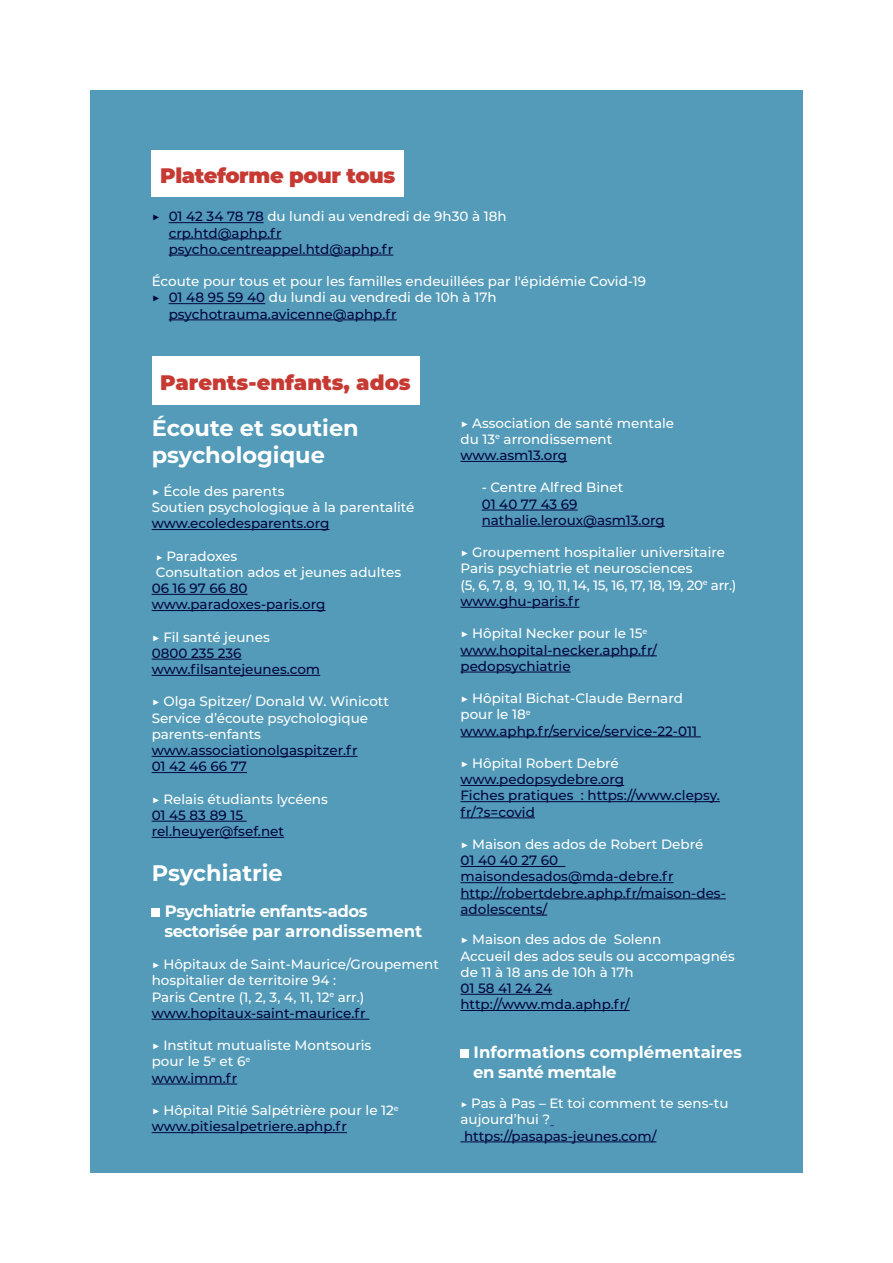
<style>
.page{position:relative;width:893px;height:1263px;background:#fff}
.page>*{position:absolute;margin:0;border:0;box-sizing:border-box;transform-origin:0 0}
.t1{font:700 22.5px/27px "Montserrat";color:#fff}
.t2{font:900 21px "Montserrat";letter-spacing:-.015em;color:#c63a33}
.t3{font:700 16.5px/19.8px "Montserrat";letter-spacing:-.03em;color:#fff}
.t4{font:700 16.5px/19.8px "Montserrat";letter-spacing:-.01em;color:#fff}
.t5{font:500 13.5px/16.2px "Montserrat";color:#fff}
.t6{font:500 13.5px/16.2px "Montserrat";color:#02063f}
.t7{font:500 13.5px "Montserrat";letter-spacing:-.02em;color:#fff}
.s1{color:#02063f}
.s2{font-size:12px}
</style>
<div class="page">
<div style="left:90px;top:90px;width:713px;height:1083px;background:#539bb8"></div>
<hr style="left:152px;top:529px;width:178px;height:1px;background:#02063f">
<hr style="left:152px;top:594px;width:96px;height:1px;background:#02063f">
<hr style="left:152px;top:610px;width:174px;height:1px;background:#02063f">
<hr style="left:152px;top:659px;width:90px;height:1px;background:#02063f">
<hr style="left:152px;top:675px;width:168px;height:1px;background:#02063f">
<hr style="left:152px;top:756px;width:206px;height:1px;background:#02063f">
<hr style="left:152px;top:772px;width:95px;height:1px;background:#02063f">
<hr style="left:152px;top:821px;width:95px;height:1px;background:#02063f">
<hr style="left:152px;top:837px;width:132px;height:1px;background:#02063f">
<hr style="left:152px;top:1019px;width:217px;height:1px;background:#02063f">
<hr style="left:152px;top:1084px;width:85px;height:1px;background:#02063f">
<hr style="left:152px;top:1132px;width:195px;height:1px;background:#02063f">
<div style="left:152px;top:908px;width:8px;height:9px;background:#fff"></div>
<hr style="left:460px;top:461px;width:107px;height:1px;background:#02063f">
<hr style="left:482px;top:510px;width:96px;height:1px;background:#02063f">
<hr style="left:482px;top:526px;width:183px;height:1px;background:#02063f">
<hr style="left:460px;top:607px;width:120px;height:1px;background:#02063f">
<hr style="left:460px;top:655px;width:197px;height:1px;background:#02063f">
<hr style="left:460px;top:672px;width:111px;height:1px;background:#02063f">
<hr style="left:460px;top:736px;width:241px;height:1px;background:#02063f">
<hr style="left:460px;top:785px;width:164px;height:1px;background:#02063f">
<hr style="left:460px;top:801px;width:260px;height:1px;background:#02063f">
<hr style="left:460px;top:817px;width:75px;height:1px;background:#02063f">
<hr style="left:460px;top:866px;width:105px;height:1px;background:#02063f">
<hr style="left:460px;top:882px;width:214px;height:1px;background:#02063f">
<hr style="left:460px;top:898px;width:266px;height:1px;background:#02063f">
<hr style="left:460px;top:915px;width:87px;height:1px;background:#02063f">
<hr style="left:460px;top:994px;width:92px;height:1px;background:#02063f">
<hr style="left:460px;top:1010px;width:169px;height:1px;background:#02063f">
<hr style="left:460px;top:1141px;width:196px;height:1px;background:#02063f">
<div style="left:460px;top:1049px;width:9px;height:9px;background:#fff"></div>
<div style="left:152px;top:356px;width:267px;height:48px;background:#fff"></div>
<hr style="left:169px;top:222px;width:95px;height:1px;background:#02063f">
<hr style="left:169px;top:238px;width:113px;height:1px;background:#02063f">
<hr style="left:169px;top:255px;width:224px;height:1px;background:#02063f">
<hr style="left:169px;top:303px;width:96px;height:1px;background:#02063f">
<hr style="left:169px;top:319px;width:228px;height:1px;background:#02063f">
<div style="left:152px;top:150px;width:252px;height:47px;background:#fff"></div>
<p class="t2" style="left:160px;top:160px;width:237px">Plateforme pour tous</p>
<p class="t5" style="left:152px;top:208px;width:357px"><span class="s1">▶ 01 42 34 78 78</span> du lundi au vendredi de 9h30 à 18h</p>
<p class="t6" style="left:169px;top:224px;width:114px">crp.htd@aphp.fr</p>
<p class="t6" style="left:169px;top:240px;width:226px">psycho.centreappel.htd@aphp.fr</p>
<p class="t5" style="left:152px;top:273px;width:496px">Écoute pour tous et pour les familles endeuillées par l'épidémie Covid-19</p>
<p class="t5" style="left:152px;top:289px;width:346px"><span class="s1">▶ 01 48 95 59 40</span> du lundi au vendredi de 10h à 17h</p>
<p class="t6" style="left:169px;top:305px;width:230px">psychotrauma.avicenne@aphp.fr</p>
<p class="t2" style="left:160px;top:367px;width:252px">Parents-enfants, ados</p>
<p class="t1" style="left:152px;top:414px;width:209px">Écoute et soutien psychologique</p>
<p class="t5" style="left:152px;top:482px;width:134px">▶ École des parents</p>
<p class="t5" style="left:152px;top:498px;width:264px">Soutien psychologique à la parentalité</p>
<p class="t6" style="left:152px;top:515px;width:179px">www.ecoledesparents.org</p>
<p class="t5" style="left:156px;top:547px;width:83px"><span class="s2">▶</span> Paradoxes</p>
<p class="t5" style="left:156px;top:563px;width:247px">Consultation ados et jeunes adultes</p>
<p class="t6" style="left:152px;top:579px;width:97px">06 16 97 66 80</p>
<p class="t6" style="left:152px;top:596px;width:175px">www.paradoxes-paris.org</p>
<p class="t5" style="left:152px;top:628px;width:120px">▶ Fil santé jeunes</p>
<p class="t6" style="left:152px;top:644px;width:170px">0800 235 236 www.filsantejeunes.com</p>
<p class="t5" style="left:152px;top:693px;width:239px">▶ Olga Spitzer/ Donald W. Winicott</p>
<p class="t5" style="left:152px;top:709px;width:218px">Service d’écoute psychologique parents-enfants</p>
<p class="t6" style="left:152px;top:741px;width:207px">www.associationolgaspitzer.fr</p>
<p class="t6" style="left:152px;top:758px;width:97px">01 42 46 66 77</p>
<p class="t5" style="left:152px;top:790px;width:178px">▶ Relais étudiants lycéens</p>
<p class="t6" style="left:152px;top:806px;width:93px">01 45 83 89 15</p>
<p class="t6" style="left:152px;top:822px;width:134px">rel.heuyer@fsef.net</p>
<p class="t1" style="left:152px;top:858px;width:133px">Psychiatrie</p>
<p class="t3" style="left:164px;top:900px;width:259px">Psychiatrie enfants-ados sectorisée par arrondissement</p>
<p class="t5" style="left:152px;top:956px;width:289px">▶ Hôpitaux de Saint-Maurice/Groupement hospitalier de territoire 94 :</p>
<p class="t5" style="left:152px;top:988px;width:214px">Paris Centre (1, 2, 3, 4, 11, 12<sup>e</sup> arr.)</p>
<p class="t6" style="left:152px;top:1004px;width:216px">www.hopitaux-saint-maurice.fr</p>
<p class="t5" style="left:152px;top:1037px;width:221px">▶ Institut mutualiste Montsouris pour le 5<sup>e</sup> et 6<sup>e</sup></p>
<p class="t6" style="left:152px;top:1069px;width:87px">www.imm.fr</p>
<p class="t5" style="left:152px;top:1101px;width:248px">▶ Hôpital Pitié Salpétrière pour le 12<sup>e</sup></p>
<p class="t6" style="left:152px;top:1118px;width:197px">www.pitiesalpetriere.aphp.fr</p>
<p class="t5" style="left:460px;top:414px;width:215px">▶ Association de santé mentale du 13<sup>e</sup> arrondissement</p>
<p class="t6" style="left:460px;top:447px;width:108px">www.asm13.org</p>
<p class="t5" style="left:482px;top:479px;width:143px">- Centre Alfred Binet</p>
<p class="t6" style="left:482px;top:495px;width:97px">01 40 77 43 69</p>
<p class="t6" style="left:482px;top:511px;width:185px">nathalie.leroux@asm13.org</p>
<p class="t5" style="left:460px;top:544px;width:266px">▶ Groupement hospitalier universitaire<br>Paris psychiatrie et neurosciences</p>
<p class="t7" style="left:460px;top:575px;width:277px">(5, 6, 7, 8, 9, 10, 11, 14, 15, 16, 17, 18, 19, 20<sup>e</sup> arr.)</p>
<p class="t6" style="left:460px;top:592px;width:121px">www.ghu-paris.fr</p>
<p class="t5" style="left:460px;top:625px;width:188px">▶ Hôpital Necker pour le 15<sup>e</sup></p>
<p class="t6" style="left:460px;top:641px;width:198px">www.hopital-necker.aphp.fr/ pedopsychiatrie</p>
<p class="t5" style="left:460px;top:690px;width:224px">▶ Hôpital Bichat-Claude Bernard pour le 18<sup>e</sup></p>
<p class="t6" style="left:460px;top:722px;width:238px">www.aphp.fr/service/service-22-011</p>
<p class="t5" style="left:460px;top:754px;width:160px">▶ Hôpital Robert Debré</p>
<p class="t6" style="left:460px;top:771px;width:165px">www.pedopsydebre.org</p>
<p class="t6" style="left:460px;top:787px;width:261px">Fiches pratiques : https://www.clepsy. fr/?s=covid</p>
<p class="t5" style="left:460px;top:835px;width:244px">▶ Maison des ados de Robert Debré<br><span class="s1">01 40 40 27 60</span></p>
<p class="t6" style="left:460px;top:868px;width:215px">maisondesados@mda-debre.fr</p>
<p class="t6" style="left:460px;top:884px;width:267px">http://robertdebre.aphp.fr/maison-des&shy;adolescents/</p>
<p class="t5" style="left:460px;top:931px;width:202px">▶ Maison des ados de Solenn</p>
<p class="t5" style="left:460px;top:947px;width:276px">Accueil des ados seuls ou accompagnés de 11 à 18 ans de 10h à 17h</p>
<p class="t6" style="left:460px;top:979px;width:93px">01 58 41 24 24</p>
<p class="t6" style="left:460px;top:996px;width:171px">http://www.mda.aphp.fr/</p>
<p class="t4" style="left:473px;top:1041px;width:270px">Informations complémentaires en santé mentale</p>
<p class="t5" style="left:460px;top:1095px;width:270px"><span class="s2">▶</span> Pas à Pas – Et toi comment te sens-tu aujourd’hui ?</p>
<p class="t6" style="left:464px;top:1127px;width:194px">https://pasapas-jeunes.com/</p>
</div>
